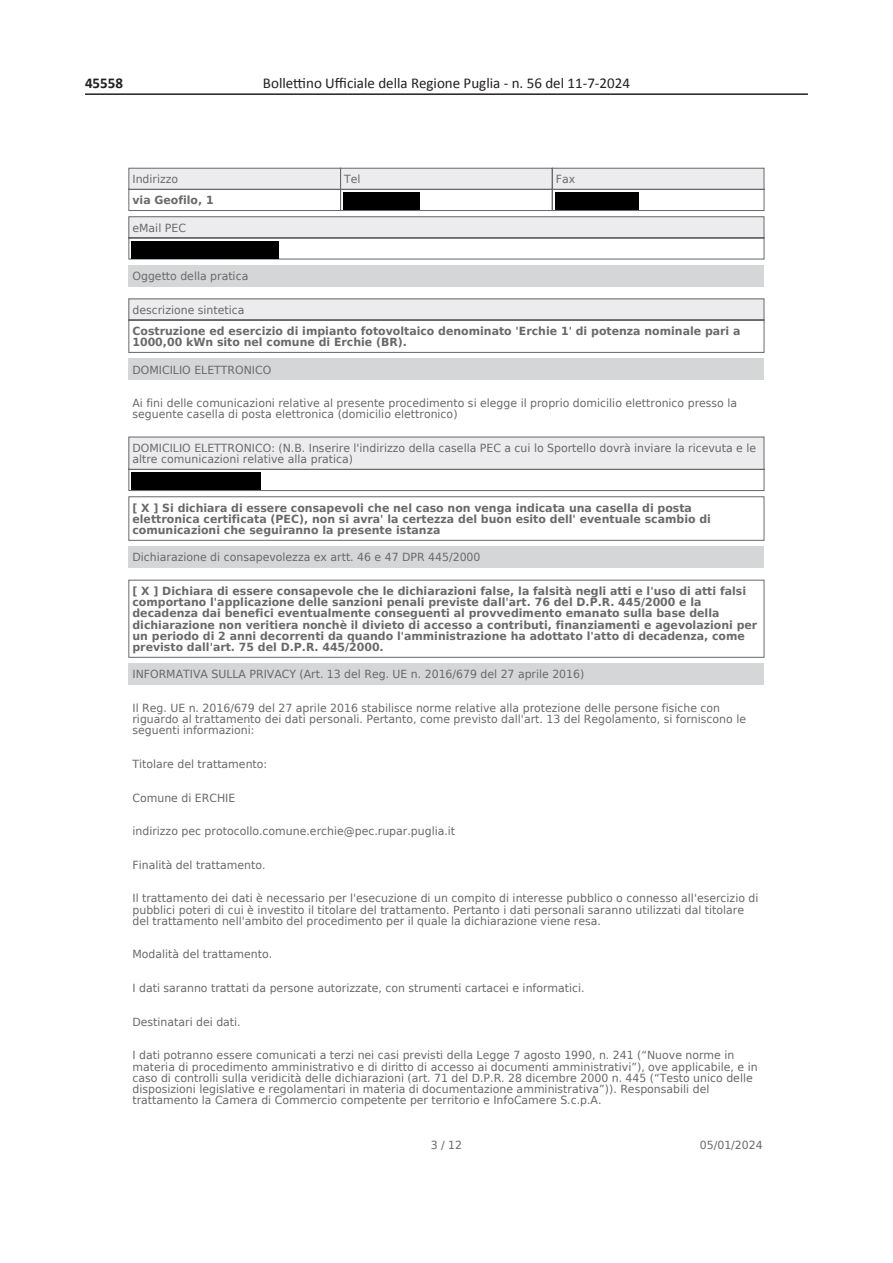
<style>
.page{position:relative;width:893px;height:1263px;background:#fff}
.page>*{position:absolute;margin:0;border:0;box-sizing:border-box;transform-origin:0 0}
.t1{font:15px "Calibri";color:#231f20}
.t2{font:700 15px "Calibri";color:#231f20}
.t3{font:11.25px/11.2px "DejaVu Sans";color:#69696c}
.t4{font:700 11.25px/11.2px "DejaVu Sans";color:#69696c}
.s1{font-weight:400}
</style>
<div class="page">
<hr style="left:85px;top:93px;width:723px;height:2px;background:#231f20">
<svg style="left:128px;top:168px;width:637px;height:92px"></svg>
<div style="left:129px;top:265px;width:635px;height:21px;background:#d5d6d8"></div>
<svg style="left:128px;top:298px;width:637px;height:55px"></svg>
<div style="left:129px;top:359px;width:635px;height:21px;background:#d5d6d8"></div>
<svg style="left:128px;top:436px;width:637px;height:55px"></svg>
<div style="left:129px;top:496px;width:635px;height:45px;border:1px solid #69696c"></div>
<div style="left:129px;top:546px;width:635px;height:22px;background:#d5d6d8"></div>
<div style="left:129px;top:580px;width:635px;height:78px;border:1px solid #69696c"></div>
<div style="left:129px;top:663px;width:635px;height:22px;background:#d5d6d8"></div>
<div style="left:343px;top:192px;width:76px;height:18px;background:#000"></div>
<div style="left:555px;top:192px;width:83px;height:18px;background:#000"></div>
<div style="left:131px;top:241px;width:148px;height:18px;background:#000"></div>
<div style="left:131px;top:472px;width:130px;height:18px;background:#000"></div>
<h1 class="t2" style="left:85px;top:72px;width:40px">45558</h1>
<h1 class="t1" style="left:263px;top:74px;width:369px">Bollettino Ufficiale della Regione Puglia - n. 56 del 11-7-2024</h1>
<p class="t3" style="left:132px;top:173px;width:47px">Indirizzo</p>
<p class="t3" style="left:344px;top:173px;width:18px">Tel</p>
<p class="t3" style="left:556px;top:173px;width:21px">Fax</p>
<p class="t4" style="left:132px;top:194px;width:83px">via Geofilo, 1</p>
<p class="t3" style="left:132px;top:222px;width:55px">eMail PEC</p>
<p class="t3" style="left:132px;top:270px;width:117px">Oggetto della pratica</p>
<p class="t4" style="left:132px;top:299px;width:610px;line-height:21.1px"><span class="s1">descrizione sintetica<br></span>Costruzione ed esercizio di impianto fotovoltaico denominato 'Erchie 1' di potenza nominale pari a</p>
<p class="t4" style="left:132px;top:336px;width:276px">1000,00 kWn sito nel comune di Erchie (BR).</p>
<p class="t3" style="left:132px;top:364px;width:140px">DOMICILIO ELETTRONICO</p>
<p class="t3" style="left:132px;top:397px;width:606px">Ai fini delle comunicazioni relative al presente procedimento si elegge il proprio domicilio elettronico presso la seguente casella di posta elettronica (domicilio elettronico)</p>
<p class="t3" style="left:132px;top:442px;width:625px">DOMICILIO ELETTRONICO: (N.B. Inserire l'indirizzo della casella PEC a cui lo Sportello dovrà inviare la ricevuta e le altre comunicazioni relative alla pratica)</p>
<p class="t4" style="left:132px;top:502px;width:580px">[ X ] Si dichiara di essere consapevoli che nel caso non venga indicata una casella di posta elettronica certificata (PEC), non si avra' la certezza del buon esito dell' eventuale scambio di comunicazioni che seguiranno la presente istanza</p>
<p class="t3" style="left:132px;top:552px;width:350px">Dichiarazione di consapevolezza ex artt. 46 e 47 DPR 445/2000</p>
<p class="t4" style="left:132px;top:585px;width:626px">[ X ] Dichiara di essere consapevole che le dichiarazioni false, la falsità negli atti e l'uso di atti falsi comportano l'applicazione delle sanzioni penali previste dall'art. 76 del D.P.R. 445/2000 e la decadenza dai benefici eventualmente conseguenti al provvedimento emanato sulla base della dichiarazione non veritiera nonchè il divieto di accesso a contributi, finanziamenti e agevolazioni per un periodo di 2 anni decorrenti da quando l'amministrazione ha adottato l'atto di decadenza, come previsto dall'art. 75 del D.P.R. 445/2000.</p>
<p class="t3" style="left:132px;top:669px;width:453px">INFORMATIVA SULLA PRIVACY (Art. 13 del Reg. UE n. 2016/679 del 27 aprile 2016)</p>
<p class="t3" style="left:132px;top:702px;width:615px">Il Reg. UE n. 2016/679 del 27 aprile 2016 stabilisce norme relative alla protezione delle persone fisiche con riguardo al trattamento dei dati personali. Pertanto, come previsto dall'art. 13 del Regolamento, si forniscono le seguenti informazioni:</p>
<p class="t3" style="left:132px;top:758px;width:136px">Titolare del trattamento:</p>
<p class="t3" style="left:132px;top:792px;width:104px">Comune di ERCHIE</p>
<p class="t3" style="left:132px;top:825px;width:324px">indirizzo pec protocollo.comune.erchie@pec.rupar.puglia.it</p>
<p class="t3" style="left:132px;top:859px;width:135px">Finalità del trattamento.</p>
<p class="t3" style="left:132px;top:893px;width:627px">Il trattamento dei dati è necessario per l'esecuzione di un compito di interesse pubblico o connesso all'esercizio di pubblici poteri di cui è investito il titolare del trattamento. Pertanto i dati personali saranno utilizzati dal titolare del trattamento nell'ambito del procedimento per il quale la dichiarazione viene resa.</p>
<p class="t3" style="left:132px;top:949px;width:141px">Modalità del trattamento.</p>
<p class="t3" style="left:132px;top:982px;width:454px">I dati saranno trattati da persone autorizzate, con strumenti cartacei e informatici.</p>
<p class="t3" style="left:132px;top:1016px;width:110px">Destinatari dei dati.</p>
<p class="t3" style="left:132px;top:1049px;width:627px">I dati potranno essere comunicati a terzi nei casi previsti della Legge 7 agosto 1990, n. 241 (“Nuove norme in materia di procedimento amministrativo e di diritto di accesso ai documenti amministrativi”), ove applicabile, e in caso di controlli sulla veridicità delle dichiarazioni (art. 71 del D.P.R. 28 dicembre 2000 n. 445 (“Testo unico delle disposizioni legislative e regolamentari in materia di documentazione amministrativa”)). Responsabili del trattamento la Camera di Commercio competente per territorio e InfoCamere S.c.p.A.</p>
<p class="t3" style="left:431px;top:1139px;width:33px">3 / 12</p>
<p class="t3" style="left:700px;top:1139px;width:64px">05/01/2024</p>
</div>
